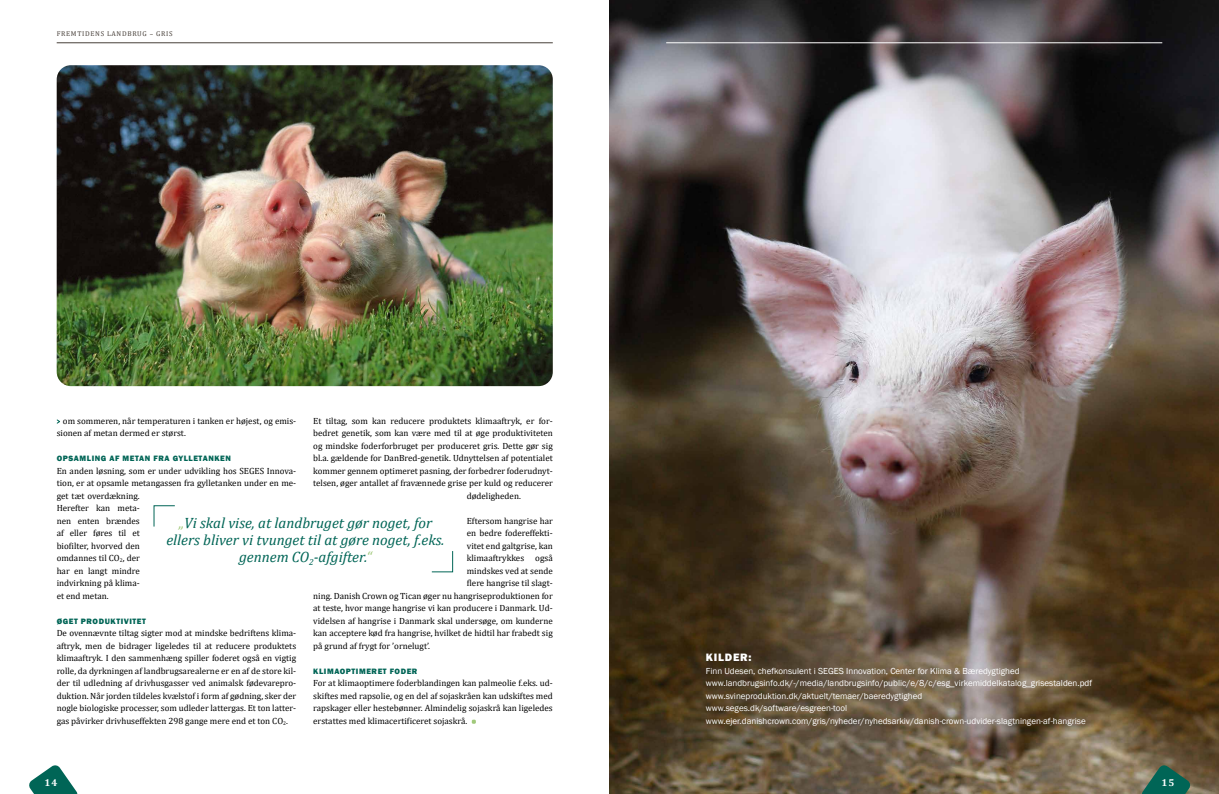
<style>
.page{position:relative;width:1219px;height:794px;background:#fff}
.page>*{position:absolute;margin:0;border:0;box-sizing:border-box;transform-origin:0 0}
.t1{font:italic 15px/17px "Cambria";color:#006556;text-align:center}
.t2{font:800 11px "Franklin Gothic";letter-spacing:.07em;color:#fff}
.t3{font:700 10px "Cambria";color:#fff}
.t4{font:9px/12.5px "Cambria";color:#000}
.t5{font:9px/12.5px "Franklin Gothic";color:#fff}
.t6{font:800 8px "Franklin Gothic";letter-spacing:.07em;color:#006556}
.t7{font:7px "Cambria";letter-spacing:.1em;color:#473f39}
.s1{color:#a1c97b}
</style>
<div class="page">
<img style="left:57px;top:65px;width:496px;height:321px">
<img style="left:609px;top:0;width:610px;height:794px">
<svg style="left:472px;top:719px;width:4px;height:5px"></svg>
<svg style="left:153px;top:505px;width:22px;height:22px"></svg>
<svg style="left:431px;top:551px;width:22px;height:21px"></svg>
<svg style="left:56px;top:419px;width:4px;height:5px"></svg>
<hr style="left:57px;top:43px;width:496px;height:1px;background:#473f39">
<svg style="left:29px;top:765px;width:49px;height:29px"></svg>
<svg style="left:1141px;top:764px;width:50px;height:30px"></svg>
<hr style="left:666px;top:43px;width:496px;height:1px;background:#fff">
<p class="t7" style="left:57px;top:29px;width:117px">FREMTIDENS LANDBRUG – GRIS</p>
<p class="t4" style="left:57px;top:414px;width:241px;text-indent:6px">om sommeren, når temperaturen i tanken er højest, og emis&shy;sionen af metan dermed er størst.</p>
<p class="t6" style="left:57px;top:453px;width:176px">OPSAMLING AF METAN FRA GYLLETANKEN</p>
<p class="t4" style="left:57px;top:464px;width:241px">En anden løsning, som er under udvikling hos SEGES Innova&shy;tion, er at opsamle metangassen fra gylletanken under en me&shy;get tæt overdækning.<br>Herefter kan meta-<br>nen enten brændes<br>af eller føres til et<br>biofilter, hvorved den<br>omdannes til CO<sub>2</sub>, der<br>har en langt mindre<br>indvirkning på klima-<br>et end metan.</p>
<p class="t6" style="left:57px;top:616px;width:91px">ØGET PRODUKTIVITET</p>
<p class="t4" style="left:57px;top:627px;width:241px;text-align:justify">De ovennævnte tiltag sigter mod at mindske bedriftens klima&shy;aftryk, men de bidrager ligeledes til at reducere produktets klimaaftryk. I den sammenhæng spiller foderet også en vigtig rolle, da dyrkningen af landbrugsarealerne er en af de store kil&shy;der til udledning af drivhusgasser ved animalsk fødevarepro&shy;duktion. Når jorden tildeles kvælstof i form af gødning, sker der nogle biologiske processer, som udleder lattergas. Et ton latter&shy;gas påvirker drivhuseffekten 298 gange mere end et ton CO<sub>2</sub>.</p>
<p class="t4" style="left:313px;top:414px;width:241px">Et tiltag, som kan reducere produktets klimaaftryk, er for-</p>
<p class="t4" style="left:313px;top:427px;width:241px">bedret genetik, som kan være med til at øge produktiviteten</p>
<p class="t4" style="left:313px;top:439px;width:241px">og mindske foderforbruget per produceret gris. Dette gør sig</p>
<p class="t4" style="left:313px;top:452px;width:241px">bl.a. gældende for DanBred-genetik. Udnyttelsen af potentialet</p>
<p class="t4" style="left:313px;top:464px;width:241px">kommer gennem optimeret pasning, der forbedrer foderudnyt-</p>
<p class="t4" style="left:313px;top:477px;width:241px">telsen, øger antallet af fravænnede grise per kuld og reducerer</p>
<p class="t4" style="left:467px;top:489px;width:56px">dødeligheden.</p>
<p class="t4" style="left:467px;top:514px;width:87px">Eftersom hangrise har</p>
<p class="t4" style="left:467px;top:527px;width:87px">en bedre fodereffekti-</p>
<p class="t4" style="left:467px;top:539px;width:87px">vitet end galtgrise, kan</p>
<p class="t4" style="left:467px;top:552px;width:87px">klimaaftrykkes også</p>
<p class="t4" style="left:467px;top:564px;width:87px">mindskes ved at sende</p>
<p class="t4" style="left:467px;top:577px;width:87px">flere hangrise til slagt-</p>
<p class="t4" style="left:313px;top:589px;width:241px">ning. Danish Crown og Tican øger nu hangriseproduktionen for</p>
<p class="t4" style="left:313px;top:602px;width:241px">at teste, hvor mange hangrise vi kan producere i Danmark. Ud-</p>
<p class="t4" style="left:313px;top:614px;width:241px">videlsen af hangrise i Danmark skal undersøge, om kunderne</p>
<p class="t4" style="left:313px;top:627px;width:241px">kan acceptere kød fra hangrise, hvilket de hidtil har frabedt sig</p>
<p class="t4" style="left:313px;top:639px;width:118px">på grund af frygt for ’ornelugt’.</p>
<p class="t6" style="left:313px;top:666px;width:106px">KLIMAOPTIMERET FODER</p>
<p class="t4" style="left:313px;top:677px;width:241px;text-align:justify">For at klimaoptimere foderblandingen kan palmeolie f.eks. ud&shy;skiftes med rapsolie, og en del af sojaskråen kan udskiftes med rapskager eller hestebønner. Almindelig sojaskrå kan ligeledes erstattes med klimacertificeret sojaskrå.</p>
<h1 class="t1" style="left:167px;top:513px;width:279px"><span class="s1">„</span>Vi skal vise, at landbruget gør noget, for ellers bliver vi tvunget til at gøre noget, f.eks. gennem CO<sub>2</sub>-afgifter.<span class="s1">“</span></h1>
<p class="t2" style="left:706px;top:650px;width:47px">KILDER:</p>
<p class="t5" style="left:706px;top:664px;width:388px">Finn Udesen, chefkonsulent i SEGES Innovation, Center for Klima &amp; Bæredygtighed www.landbrugsinfo.dk/-/media/landbrugsinfo/public/e/8/c/esg_virkemiddelkatalog_grisestalden.pdf www.svineproduktion.dk/aktuelt/temaer/baeredygtighed<br>www.seges.dk/software/esgreen-tool www.ejer.danishcrown.com/gris/nyheder/nyhedsarkiv/danish-crown-udvider-slagtningen-af-hangrise</p>
<p class="t3" style="left:45px;top:776px;width:14px">14</p>
<p class="t3" style="left:1161px;top:776px;width:14px">15</p>
</div>
